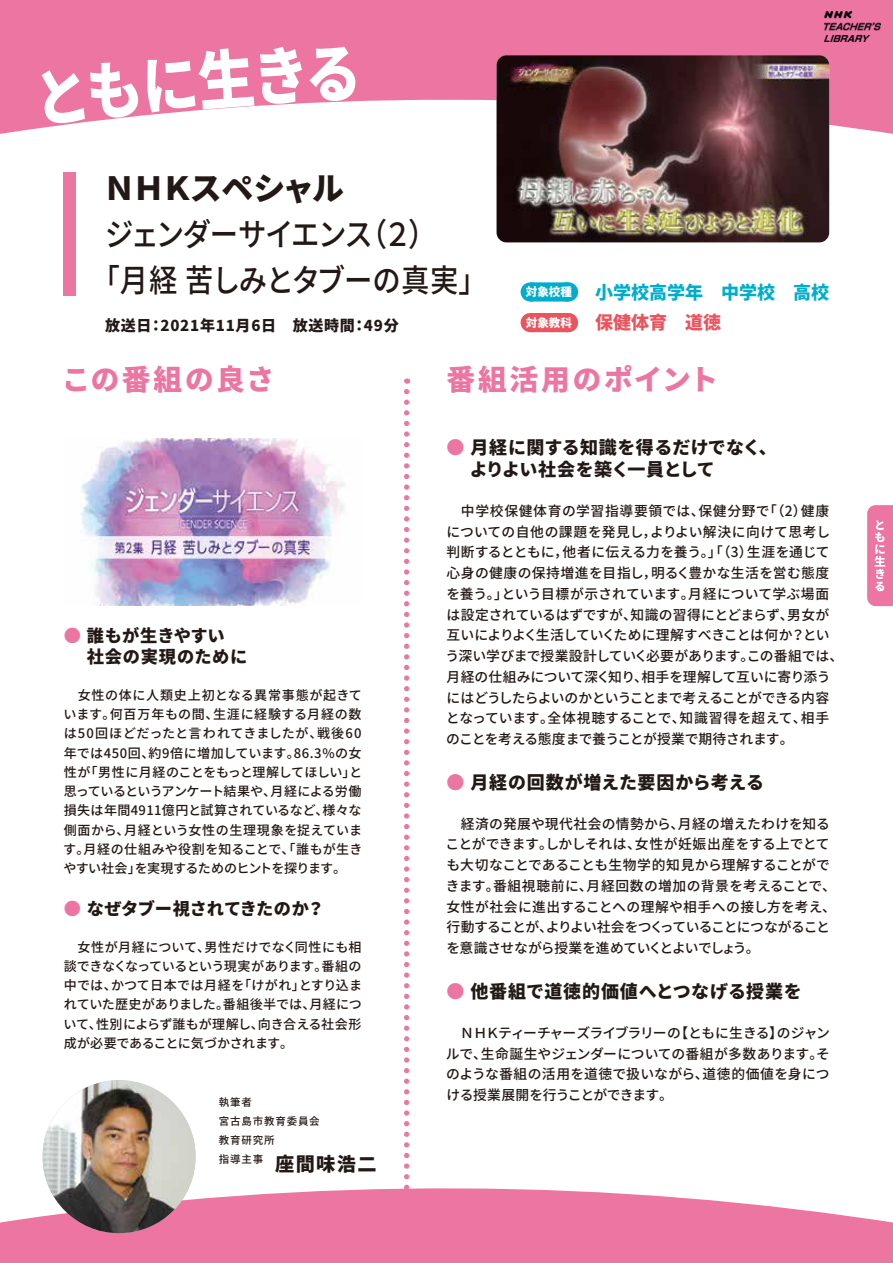
<style>
.page{position:relative;width:893px;height:1263px;background:#ec75a2}
.page>*{position:absolute;margin:0;border:0;box-sizing:border-box;transform-origin:0 0}
.t1{font:500 31.95px/45.8px "Noto Sans CJ Kjp";letter-spacing:-.05em;color:#221815;scale:.89 1}
.t2{font:900 31.95px "Noto Sans CJ Kjp";letter-spacing:-.075em;color:#221815}
.t3{font:900 28.65px "Noto Sans CJ Kjp";letter-spacing:.09em;color:#ec75a2}
.t4{font:900 19.2px "Noto Sans CJ Kjp";letter-spacing:.075em;color:#221815}
.t5{font:900 18px/22.5px "Noto Sans CJ Kjp";letter-spacing:.02em;color:#221815}
.t6{font:900 18px/30.6px "Noto Sans CJ Kjp";color:#00aecc}
.t7{font:900 18px "Noto Sans CJ Kjp";letter-spacing:.05em;color:#221815}
.t8{font:900 17.25px/21px "Noto Sans CJ Kjp";letter-spacing:.02em;color:#221815}
.t9{font:900 17.25px "Noto Sans CJ Kjp";letter-spacing:-.01em;color:#221815}
.t10{font:900 15px "Noto Sans CJ Kjp";letter-spacing:.05em;color:#221815}
.t11{font:500 13.8px/20.7px "Noto Sans CJ Kjp";letter-spacing:-.005em;color:#221815}
.t12{font:500 13.05px/19.2px "Noto Sans CJ Kjp";letter-spacing:-.01em;color:#221815;text-align:justify}
.t13{font:500 10.5px/19.2px "Noto Sans CJ Kjp";letter-spacing:.075em;color:#221815}
.s1{font-size:11.55px;color:#fff}
.s2{color:#ea545e}
.s3{color:#ec75a2}
</style>
<div class="page">
<div style="left:0;top:88px;width:893px;height:1136px;background:#fff"></div>
<img style="left:64px;top:438px;width:297px;height:167px">
<img style="left:43px;top:1080px;width:153px;height:153px;border-radius:77px">
<img style="left:824px;top:12px;width:56px;height:30px">
<svg style="left:867px;top:505px;width:26px;height:101px"></svg>
<div style="left:64px;top:172px;width:12px;height:124px;background:#ec75a2"></div>
<svg style="left:404px;top:392px;width:5px;height:828px"></svg>
<div style="left:530px;top:282px;width:38px;height:20px;background:#00aecc"></div>
<svg style="left:549px;top:282px;width:20px;height:20px"></svg>
<div style="left:530px;top:313px;width:38px;height:19px;background:#ea545e"></div>
<svg style="left:568px;top:313px;width:1px;height:19px"></svg>
<img style="left:497px;top:55px;width:332px;height:187px">
<svg style="left:40px;top:88px;width:316px;height:37px"></svg>
<h1 class="t2" style="left:103px;top:171px;width:242px">ＮＨＫスペシャル</h1>
<h1 class="t1" style="left:91px;top:212px;width:446px;text-indent:14px">ジェンダーサイエンス（２）<br>「月経 苦しみとタブーの真実」</h1>
<p class="t10" style="left:105px;top:317px;width:295px">放送日：2021年11月6日　放送時間：49分</p>
<h3 class="t6" style="left:526px;top:277px;width:305px"><span class="s1">対象校種</span> 　小学校高学年　中学校　高校<span class="s1">対象教科</span> <span class="s2">　保健体育　道徳</span></h3>
<h2 class="t3" style="left:62px;top:363px;width:215px">この番組の良さ</h2>
<h2 class="t3" style="left:446px;top:363px;width:273px">番組活用のポイント</h2>
<p class="t8" style="left:87px;top:626px;width:162px;text-indent:-23px"><span class="s3">●</span> 誰もが生きやすい<br>社会の実現のために</p>
<p class="t12" style="left:63px;top:686px;width:301px">　女性の体に人類史上初となる異常事態が起きています。何百万年もの間、生涯に経験する月経の数は50回ほどだったと言われてきましたが、戦後60年では450回、約9倍に増加しています。86.3%の女性が「男性に月経のことをもっと理解してほしい」と思っているというアンケート結果や、月経による労働損失は年間4911億円と試算されているなど、様々な側面から、月経という女性の生理現象を捉えています。月経の仕組みや役割を知ることで、「誰もが生きやすい社会」を実現するためのヒントを探ります。</p>
<p class="t9" style="left:64px;top:899px;width:262px"><span class="s3">●</span> なぜタブー視されてきたのか？</p>
<p class="t12" style="left:64px;top:937px;width:300px">　女性が月経について、男性だけでなく同性にも相談できなくなっているという現実があります。番組の中では、かつて日本では月経を「けがれ」とすり込まれていた歴史がありました。番組後半では、月経について、性別によらず誰もが理解し、向き合える社会形成が必要であることに気づかされます。</p>
<p class="t13" style="left:219px;top:1092px;width:102px">執筆者<br>宮古島市教育委員会教育研究所</p>
<h3 class="t4" style="left:219px;top:1153px;width:159px"><sup>指導主事</sup> 座間味浩二</h3>
<h3 class="t5" style="left:470px;top:436px;width:308px;text-indent:-23px"><span class="s3">●</span> 月経に関する知識を得るだけでなく、よりよい社会を築く一員として</h3>
<p class="t11" style="left:445px;top:501px;width:399px">　中学校保健体育の学習指導要領では、保健分野で「（2）健康についての自他の課題を発見し，よりよい解決に向けて思考し判断するとともに，他者に伝える力を養う。」「（3）生涯を通じて心身の健康の保持増進を目指し，明るく豊かな生活を営む態度を養う。」という目標が示されています。月経について学ぶ場面は設定されているはずですが、知識の習得にとどまらず、男女が互いによりよく生活していくために理解すべきことは何か？という深い学びまで授業設計していく必要があります。この番組では、月経の仕組みについて深く知り、相手を理解して互いに寄り添うにはどうしたらよいのかということまで考えることができる内容となっています。全体視聴することで、知識習得を超えて、相手のことを考える態度まで養うことが授業で期待されます。</p>
<h3 class="t5" style="left:446px;top:772px;width:319px"><span class="s3">●</span> 月経の回数が増えた要因から考える</h3>
<p class="t11" style="left:445px;top:813px;width:392px">　経済の発展や現代社会の情勢から、月経の増えたわけを知ることができます。しかしそれは、女性が妊娠出産をする上でとても大切なことであることも生物学的知見から理解することができます。番組視聴前に、月経回数の増加の背景を考えることで、女性が社会に進出することへの理解や相手への接し方を考え、行動することが、よりよい社会をつくっていることにつながることを意識させながら授業を進めていくとよいでしょう。</p>
<h3 class="t7" style="left:446px;top:981px;width:357px"><span class="s3">●</span> 他番組で道徳的価値へとつなげる授業を</h3>
<p class="t11" style="left:446px;top:1023px;width:386px;text-align:justify">　ＮＨＫティーチャーズライブラリーの【ともに生きる】のジャンルで、生命誕生やジェンダーについての番組が多数あります。そのような番組の活用を道徳で扱いながら、道徳的価値を身につける授業展開を行うことができます。</p>
</div>
